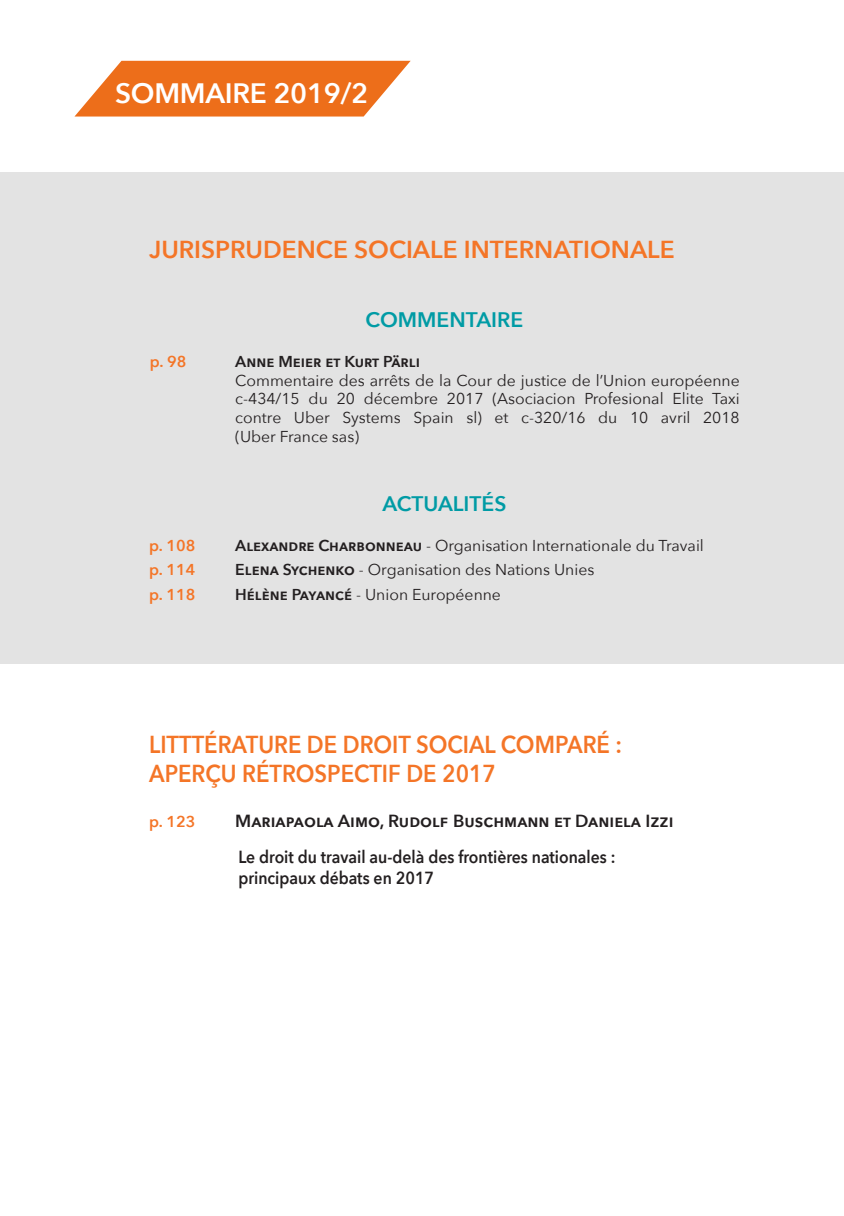
<style>
.page{position:relative;width:844px;height:1216px;background:#fff}
.page>*{position:absolute;margin:0;border:0;box-sizing:border-box;transform-origin:0 0}
.t1{font:600 28px "Avenir Next";letter-spacing:-.01em;color:#fff}
.Nom_DT_ds_Sommaire_E{font:24.5px/29.4px "Avenir Next Demi Bold 2";color:#f47527;scale:.9 1}
.REGION_ACTUA{font:24.5px "Avenir Next Demi Bold 2";color:#f47527}
.REGION_ACTUA-2{font:21px "Avenir Next Demi Bold 2";color:#009ba5}
.Nom_DT_ds_Sommaire_E-2{font:17.5px/21px "Avenir Next Demi Bold 2";color:#231f20;scale:.9 1}
.Nom_DT_ds_Sommaire_E-3{font:17.5px "Avenir Next Demi Bold 2";color:#231f20}
.t2{font:15.75px/18.9px "Avenir Next";color:#231f20;text-align:justify}
.t3{font:600 15.75px "Avenir Next";color:#f47527}
.t4{font:15.75px "Avenir Next Demi Bold 2";color:#231f20}
.s1{font-family:"Avenir Next Demi Bold 2"}
.s2{font-family:"Avenir Next";font-weight:600}
</style>
<div class="page">
<svg style="left:75px;top:61px;width:335px;height:55px;background:#ef8139"></svg>
<div style="left:0;top:172px;width:843px;height:491px;background:#e3e3e3"></div>
<h1 class="t1" style="left:115px;top:69px;width:255px">SOMMAIRE 2019/2</h1>
<p class="REGION_ACTUA" style="left:149px;top:228px;width:527px">JURISPRUDENCE SOCIALE INTERNATIONALE</p>
<p class="REGION_ACTUA-2" style="left:365px;top:302px;width:159px">COMMENTAIRE</p>
<p class="t3" style="left:150px;top:347px;width:38px">p. 98</p>
<p class="t4" style="left:235px;top:347px;width:186px">Anne Meier et Kurt Pärli</p>
<p class="t2" style="left:235px;top:370px;width:506px">Commentaire des arrêts de la Cour de justice de l’Union européenne c-434/15 du 20 décembre 2017 (Asociacion Profesional Elite Taxi contre Uber Systems Spain sl) et c-320/16 du 10 avril 2018 (Uber France sas)</p>
<p class="REGION_ACTUA-2" style="left:382px;top:486px;width:125px">ACTUALITÉS</p>
<p class="t3" style="left:149px;top:532px;width:48px">p. 108</p>
<p class="t2" style="left:235px;top:535px;width:470px"><span class="s1">Alexandre Charbonneau</span> - Organisation Internationale du Travail</p>
<p class="t3" style="left:149px;top:556px;width:48px">p. 114</p>
<p class="t2" style="left:235px;top:559px;width:360px"><span class="s1">Elena Sychenko</span> - Organisation des Nations Unies</p>
<p class="t3" style="left:149px;top:581px;width:48px">p. 118</p>
<p class="t2" style="left:235px;top:584px;width:267px"><span class="s1">Hélène Payancé</span> - Union Européenne</p>
<p class="Nom_DT_ds_Sommaire_E" style="left:149px;top:729px;width:527px">LITTTÉRATURE DE DROIT SOCIAL COMPARÉ :<br>APERÇU RÉTROSPECTIF DE 2017</p>
<p class="t3" style="left:149px;top:807px;width:48px">p. 123</p>
<p class="Nom_DT_ds_Sommaire_E-3" style="left:235px;top:805px;width:439px">Mariapaola Aimo, Rudolf Buschmann et Daniela Izzi</p>
<p class="Nom_DT_ds_Sommaire_E-2" style="left:238px;top:845px;width:420px">Le droit du travail au-delà des frontières nationales : <span class="s2">principaux débats en 2017</span></p>
</div>
